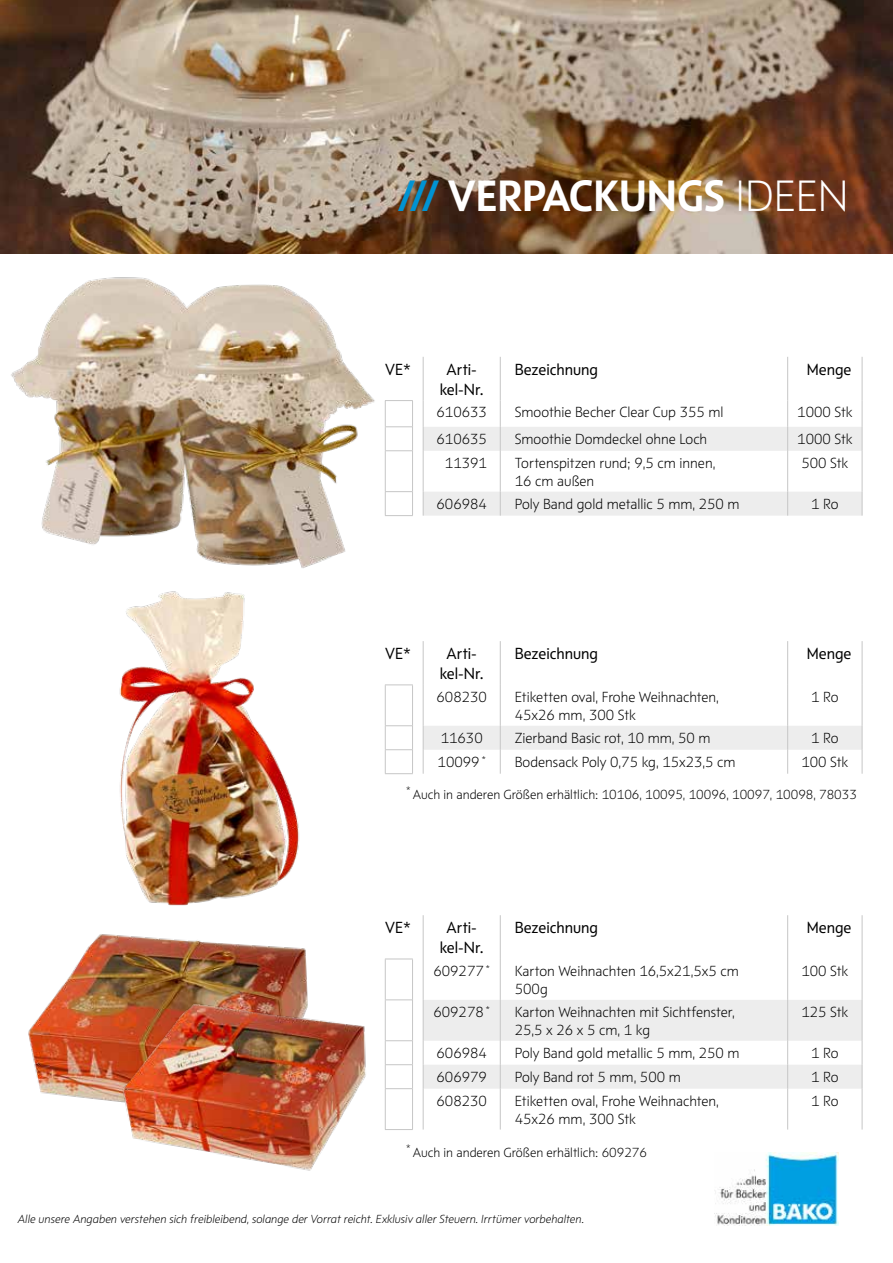
<style>
.page{position:relative;width:893px;height:1263px;background:#fff}
.page>*{position:absolute;margin:0;border:0;box-sizing:border-box;transform-origin:0 0}
.t1{font:700 45px "BAEK Otype";color:#fff}
.t2{font:16.5px/19.8px "BAEK Otype";color:#000;text-align:center}
.t3{font:300 15px/18px "BAEK Otype";color:#000}
.t4{font:300 13.5px "BAEK Otype";color:#000}
.t5{font:12px "BAEK Otype Light Kursiv";color:#000}
.s1{color:#0093d3}
.s2{font-weight:300}
</style>
<div class="page">
<img style="left:714px;top:1153px;width:125px;height:73px">
<img style="left:11px;top:277px;width:376px;height:278px">
<img style="left:68px;top:530px;width:268px;height:358px">
<img style="left:28px;top:888px;width:279px;height:212px">
<img style="left:102px;top:972px;width:310px;height:199px">
<hr style="left:385px;top:451px;width:1px;height:40px;background:#c6c6c6">
<svg style="left:385px;top:400px;width:28px;height:51px"></svg>
<hr style="left:412px;top:451px;width:1px;height:41px;background:#c6c6c6">
<svg style="left:385px;top:491px;width:28px;height:25px"></svg>
<hr style="left:423px;top:357px;width:1px;height:44px;background:#c6c6c6">
<hr style="left:500px;top:357px;width:1px;height:44px;background:#c6c6c6">
<hr style="left:787px;top:357px;width:1px;height:44px;background:#c6c6c6">
<hr style="left:862px;top:357px;width:1px;height:44px;background:#c6c6c6">
<svg style="left:423px;top:401px;width:440px;height:115px"></svg>
<svg style="left:385px;top:684px;width:28px;height:1px"></svg>
<hr style="left:385px;top:685px;width:1px;height:40px;background:#c6c6c6">
<hr style="left:412px;top:685px;width:1px;height:41px;background:#c6c6c6">
<svg style="left:385px;top:725px;width:28px;height:49px"></svg>
<hr style="left:423px;top:641px;width:1px;height:44px;background:#c6c6c6">
<hr style="left:500px;top:641px;width:1px;height:44px;background:#c6c6c6">
<hr style="left:787px;top:641px;width:1px;height:44px;background:#c6c6c6">
<hr style="left:862px;top:641px;width:1px;height:44px;background:#c6c6c6">
<svg style="left:423px;top:726px;width:440px;height:48px"></svg>
<hr style="left:423px;top:685px;width:1px;height:41px;background:#c6c6c6">
<hr style="left:500px;top:685px;width:1px;height:41px;background:#c6c6c6">
<hr style="left:787px;top:685px;width:1px;height:41px;background:#c6c6c6">
<hr style="left:862px;top:685px;width:1px;height:41px;background:#c6c6c6">
<svg style="left:385px;top:958px;width:28px;height:1px"></svg>
<hr style="left:385px;top:959px;width:1px;height:40px;background:#c6c6c6">
<svg style="left:385px;top:999px;width:27px;height:1px"></svg>
<hr style="left:385px;top:1000px;width:1px;height:40px;background:#c6c6c6">
<hr style="left:385px;top:1089px;width:1px;height:40px;background:#c6c6c6">
<svg style="left:385px;top:1129px;width:28px;height:1px"></svg>
<hr style="left:412px;top:959px;width:1px;height:41px;background:#c6c6c6">
<hr style="left:412px;top:1000px;width:1px;height:41px;background:#c6c6c6">
<svg style="left:385px;top:1040px;width:28px;height:49px"></svg>
<hr style="left:412px;top:1089px;width:1px;height:40px;background:#c6c6c6">
<hr style="left:423px;top:959px;width:1px;height:41px;background:#c6c6c6">
<hr style="left:500px;top:959px;width:1px;height:41px;background:#c6c6c6">
<hr style="left:423px;top:915px;width:1px;height:44px;background:#c6c6c6">
<hr style="left:500px;top:915px;width:1px;height:44px;background:#c6c6c6">
<hr style="left:787px;top:915px;width:1px;height:44px;background:#c6c6c6">
<hr style="left:862px;top:915px;width:1px;height:44px;background:#c6c6c6">
<hr style="left:787px;top:959px;width:1px;height:41px;background:#c6c6c6">
<hr style="left:862px;top:959px;width:1px;height:41px;background:#c6c6c6">
<hr style="left:423px;top:1089px;width:1px;height:40px;background:#c6c6c6">
<hr style="left:500px;top:1089px;width:1px;height:40px;background:#c6c6c6">
<hr style="left:787px;top:1089px;width:1px;height:40px;background:#c6c6c6">
<hr style="left:862px;top:1089px;width:1px;height:40px;background:#c6c6c6">
<svg style="left:423px;top:1000px;width:440px;height:89px"></svg>
<hr style="left:423px;top:1000px;width:1px;height:41px;background:#c6c6c6">
<hr style="left:500px;top:1000px;width:1px;height:41px;background:#c6c6c6">
<hr style="left:787px;top:1000px;width:1px;height:41px;background:#c6c6c6">
<hr style="left:862px;top:1000px;width:1px;height:41px;background:#c6c6c6">
<img style="left:0;top:0;width:893px;height:254px">
<h1 class="t1" style="left:398px;top:167px;width:452px"><span class="s1">///</span> VERPACKUNGS <span class="s2">IDEEN</span></h1>
<p class="t2" style="left:385px;top:359px;width:27px">VE*</p>
<p class="t2" style="left:440px;top:359px;width:46px">Arti&shy;kel-Nr.</p>
<p class="t2" style="left:515px;top:359px;width:85px">Bezeichnung</p>
<p class="t2" style="left:807px;top:359px;width:46px">Menge</p>
<p class="t3" style="left:436px;top:403px;width:52px">610633</p>
<p class="t3" style="left:515px;top:403px;width:210px">Smoothie Becher Clear Cup 355 ml</p>
<p class="t3" style="left:797px;top:403px;width:57px">1000 Stk</p>
<p class="t3" style="left:436px;top:429px;width:52px">610635</p>
<p class="t3" style="left:515px;top:429px;width:194px">Smoothie Domdeckel ohne Loch</p>
<p class="t3" style="left:797px;top:429px;width:57px">1000 Stk</p>
<p class="t3" style="left:445px;top:453px;width:43px">11391</p>
<p class="t3" style="left:515px;top:453px;width:202px">Tortenspitzen rund; 9,5 cm innen,<br>16 cm außen</p>
<p class="t3" style="left:801px;top:453px;width:48px">500 Stk</p>
<p class="t3" style="left:436px;top:494px;width:52px">606984</p>
<p class="t3" style="left:515px;top:494px;width:226px">Poly Band gold metallic 5 mm, 250 m</p>
<p class="t3" style="left:811px;top:494px;width:29px">1 Ro</p>
<p class="t2" style="left:385px;top:643px;width:27px">VE*</p>
<p class="t2" style="left:440px;top:643px;width:46px">Arti&shy;kel-Nr.</p>
<p class="t2" style="left:515px;top:643px;width:85px">Bezeichnung</p>
<p class="t2" style="left:807px;top:643px;width:46px">Menge</p>
<p class="t3" style="left:436px;top:688px;width:52px">608230</p>
<p class="t3" style="left:515px;top:688px;width:206px">Etiketten oval, Frohe Weihnachten,<br>45x26 mm, 300 Stk</p>
<p class="t3" style="left:811px;top:688px;width:29px">1 Ro</p>
<p class="t3" style="left:441px;top:728px;width:43px">11630</p>
<p class="t3" style="left:515px;top:728px;width:197px">Zierband Basic rot, 10 mm, 50 m</p>
<p class="t3" style="left:811px;top:728px;width:29px">1 Ro</p>
<p class="t3" style="left:438px;top:752px;width:50px">10099 <sup>*</sup></p>
<p class="t3" style="left:515px;top:752px;width:222px">Bodensack Poly 0,75 kg, 15x23,5 cm</p>
<p class="t3" style="left:801px;top:752px;width:48px">100 Stk</p>
<p class="t4" style="left:406px;top:786px;width:452px"><sup>*</sup> Auch in anderen Größen erhältlich: 10106, 10095, 10096, 10097, 10098, 78033</p>
<p class="t2" style="left:385px;top:917px;width:27px">VE*</p>
<p class="t2" style="left:440px;top:917px;width:46px">Arti&shy;kel-Nr.</p>
<p class="t2" style="left:515px;top:917px;width:85px">Bezeichnung</p>
<p class="t2" style="left:807px;top:917px;width:46px">Menge</p>
<p class="t3" style="left:433px;top:962px;width:58px">609277 <sup>*</sup></p>
<p class="t3" style="left:515px;top:962px;width:226px">Karton Weihnachten 16,5x21,5x5 cm<br>500g</p>
<p class="t3" style="left:801px;top:962px;width:48px">100 Stk</p>
<p class="t3" style="left:433px;top:1002px;width:58px">609278 <sup>*</sup></p>
<p class="t3" style="left:515px;top:1002px;width:221px">Karton Weihnachten mit Sichtfenster,<br>25,5 x 26 x 5 cm, 1 kg</p>
<p class="t3" style="left:801px;top:1002px;width:48px">125 Stk</p>
<p class="t3" style="left:436px;top:1043px;width:52px">606984</p>
<p class="t3" style="left:515px;top:1043px;width:226px">Poly Band gold metallic 5 mm, 250 m</p>
<p class="t3" style="left:811px;top:1043px;width:29px">1 Ro</p>
<p class="t3" style="left:436px;top:1067px;width:52px">606979</p>
<p class="t3" style="left:515px;top:1067px;width:168px">Poly Band rot 5 mm, 500 m</p>
<p class="t3" style="left:811px;top:1067px;width:29px">1 Ro</p>
<p class="t3" style="left:436px;top:1091px;width:52px">608230</p>
<p class="t3" style="left:515px;top:1091px;width:206px">Etiketten oval, Frohe Weihnachten,<br>45x26 mm, 300 Stk</p>
<p class="t3" style="left:811px;top:1091px;width:29px">1 Ro</p>
<p class="t4" style="left:406px;top:1144px;width:242px"><sup>*</sup> Auch in anderen Größen erhältlich: 609276</p>
<p class="t5" style="left:18px;top:1212px;width:568px">Alle unsere Angaben verstehen sich freibleibend, solange der Vorrat reicht. Exklusiv aller Steuern. Irrtümer vorbehalten.</p>
</div>
